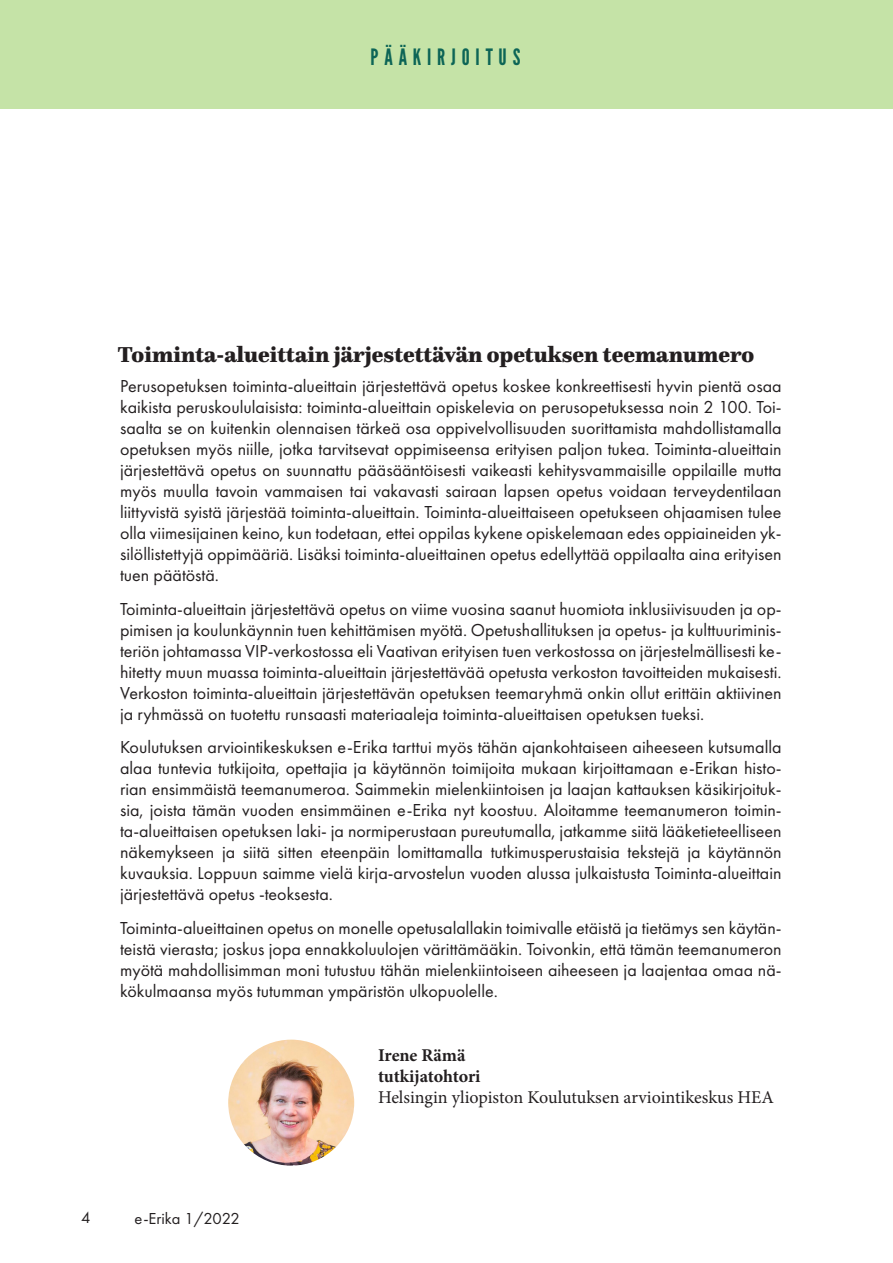
<style>
.page{position:relative;width:893px;height:1263px;background:#fff}
.page>*{position:absolute;margin:0;border:0;box-sizing:border-box;transform-origin:0 0}
.Paragraph_Style_1{font:900 22.5px "Questa";color:#231f20}
.Pääkirjoitus_-_yläot{font:22.5px "League Gothic";letter-spacing:.26em;color:#0d6556}
.ARTIKKELI_-_LEIPÄTEK{font:18px/21px "Futura PT";color:#231f20;text-align:justify}
.t1{font:18px "Minion Pro";letter-spacing:-.005em;color:#231f20}
.t2{font:700 18px "Minion Pro";letter-spacing:-.005em;color:#231f20}
.t3{font:16.5px "Futura PT";color:#231f20}
</style>
<div class="page">
<div style="left:0;top:0;width:893px;height:108px;background:#c5e3a7"></div>
<img style="left:228px;top:1040px;width:126px;height:126px;border-radius:63px">
<p class="Pääkirjoitus_-_yläot" style="left:371px;top:43px;width:151px">PÄÄKIRJOITUS</p>
<p class="Paragraph_Style_1" style="left:118px;top:341px;width:638px">Toiminta-alueittain järjestettävän opetuksen teemanumero</p>
<p class="ARTIKKELI_-_LEIPÄTEK" style="left:120px;top:375px;width:663px">Perusopetuksen toiminta-alueittain järjestettävä opetus koskee konkreettisesti hyvin pientä osaa kaikista peruskoululaisista: toiminta-alueittain opiskelevia on perusopetuksessa noin 2 100. Toi&shy;saalta se on kuitenkin olennaisen tärkeä osa oppivelvollisuuden suorittamista mahdollistamalla opetuksen myös niille, jotka tarvitsevat oppimiseensa erityisen paljon tukea. Toiminta-alueittain järjestettävä opetus on suunnattu pääsääntöisesti vaikeasti kehitysvammaisille oppilaille mutta myös muulla tavoin vammaisen tai vakavasti sairaan lapsen opetus voidaan terveydentilaan liittyvistä syistä järjestää toiminta-alueittain. Toiminta-alueittaiseen opetukseen ohjaamisen tulee olla viimesijainen keino, kun todetaan, ettei oppilas kykene opiskelemaan edes oppiaineiden yk&shy;silöllistettyjä oppimääriä. Lisäksi toiminta-alueittainen opetus edellyttää oppilaalta aina erityisen tuen päätöstä.</p>
<p class="ARTIKKELI_-_LEIPÄTEK" style="left:120px;top:598px;width:663px">Toiminta-alueittain järjestettävä opetus on viime vuosina saanut huomiota inklusiivisuuden ja op&shy;pimisen ja koulunkäynnin tuen kehittämisen myötä. Opetushallituksen ja opetus- ja kulttuuriminis&shy;teriön johtamassa VIP-verkostossa eli Vaativan erityisen tuen verkostossa on järjestelmällisesti ke&shy;hitetty muun muassa toiminta-alueittain järjestettävää opetusta verkoston tavoitteiden mukaisesti.<br>Verkoston toiminta-alueittain järjestettävän opetuksen teemaryhmä onkin ollut erittäin aktiivinen ja ryhmässä on tuotettu runsaasti materiaaleja toiminta-alueittaisen opetuksen tueksi.</p>
<p class="ARTIKKELI_-_LEIPÄTEK" style="left:120px;top:737px;width:663px">Koulutuksen arviointikeskuksen e-Erika tarttui myös tähän ajankohtaiseen aiheeseen kutsumalla alaa tuntevia tutkijoita, opettajia ja käytännön toimijoita mukaan kirjoittamaan e-Erikan histo&shy;rian ensimmäistä teemanumeroa. Saimmekin mielenkiintoisen ja laajan kattauksen käsikirjoituk&shy;sia, joista tämän vuoden ensimmäinen e-Erika nyt koostuu. Aloitamme teemanumeron toimin&shy;ta-alueittaisen opetuksen laki- ja normiperustaan pureutumalla, jatkamme siitä lääketieteelliseen näkemykseen ja siitä sitten eteenpäin lomittamalla tutkimusperustaisia tekstejä ja käytännön kuvauksia. Loppuun saimme vielä kirja-arvostelun vuoden alussa julkaistusta Toiminta-alueittain järjestettävä opetus -teoksesta.</p>
<p class="ARTIKKELI_-_LEIPÄTEK" style="left:120px;top:917px;width:663px">Toiminta-alueittainen opetus on monelle opetusalallakin toimivalle etäistä ja tietämys sen käytän&shy;teistä vierasta; joskus jopa ennakkoluulojen värittämääkin. Toivonkin, että tämän teemanumeron myötä mahdollisimman moni tutustuu tähän mielenkiintoiseen aiheeseen ja laajentaa omaa nä&shy;kökulmaansa myös tutumman ympäristön ulkopuolelle.</p>
<p class="t3" style="left:81px;top:1207px;width:11px">4</p>
<p class="t3" style="left:135px;top:1209px;width:107px">e-Erika 1/2022</p>
<p class="t2" style="left:378px;top:1042px;width:89px">Irene Rämä</p>
<p class="t2" style="left:378px;top:1064px;width:104px">tutkijatohtori</p>
<p class="t1" style="left:378px;top:1085px;width:397px">Helsingin yliopiston Koulutuksen arviointikeskus HEA</p>
</div>
